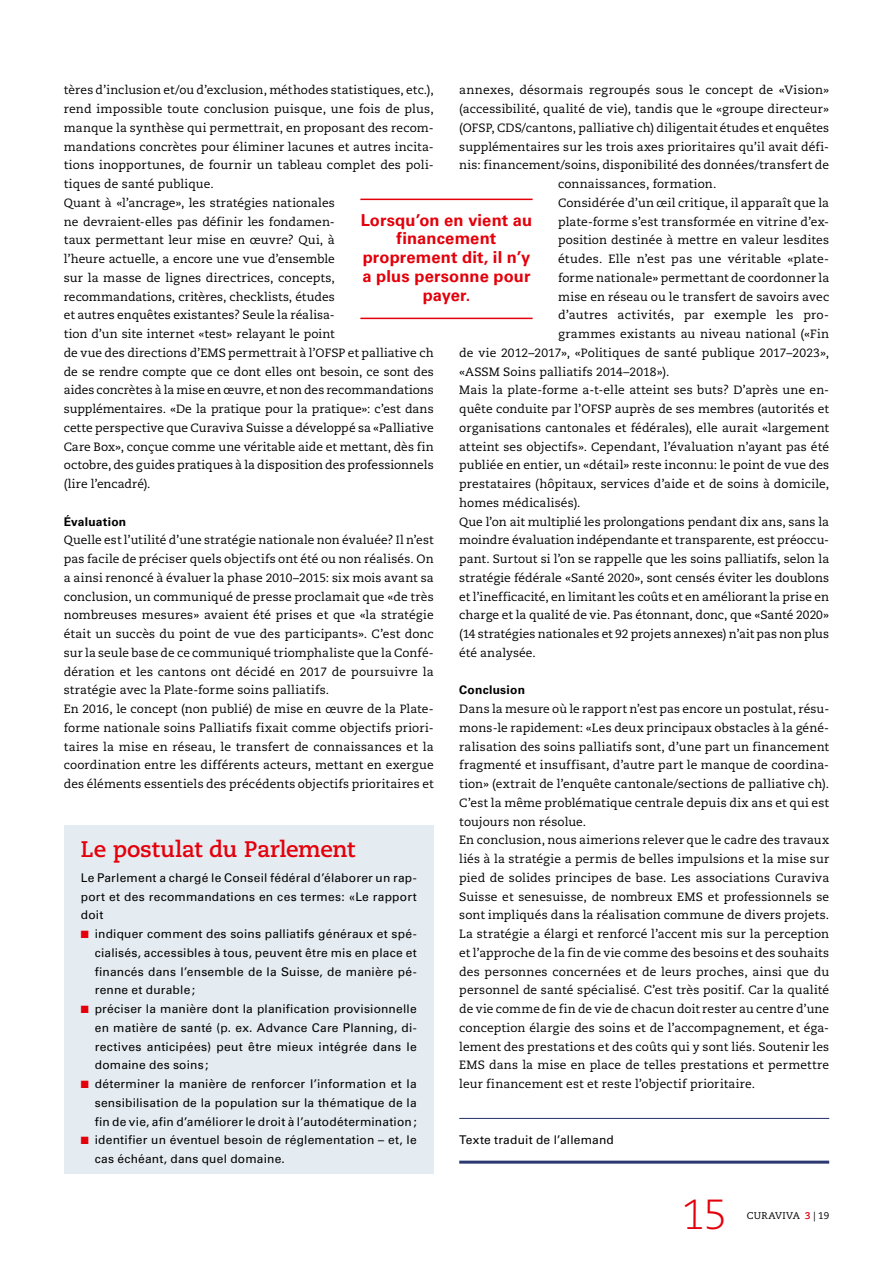
<style>
.page{position:relative;width:893px;height:1263px;background:#fff}
.page>*{position:absolute;margin:0;border:0;box-sizing:border-box;transform-origin:0 0}
.t1{font:300 42px "Caecilia LT Std";color:#e3000b}
.t2{font:700 22.5px "Caecilia LT Std";letter-spacing:-.015em;color:#e3000b}
.t3{font:700 16.5px/18.8px "Univers LT Std";letter-spacing:.01em;color:#e3000b;text-align:center}
.t4{font:12px/18.8px "Caecilia LT Std";letter-spacing:.01em;color:#000}
.t5{font:12px/18.8px "Univers LT Std";letter-spacing:.02em;color:#000;text-align:justify}
.t6{font:700 12px "Univers LT Std";letter-spacing:.02em;color:#000}
.t7{font:9.75px "Caecilia LT Std";letter-spacing:.035em;color:#000}
.s1{color:#e3000b}
.s2{font-weight:700;color:#e3000b}
</style>
<div class="page">
<div style="left:64px;top:826px;width:370px;height:348px;background:#e5ecf1"></div>
<hr style="left:459px;top:1118px;width:370px;height:1px;background:#2b3971">
<hr style="left:459px;top:1160px;width:370px;height:3px;background:#2b3971">
<hr style="left:360px;top:199px;width:173px;height:1px;background:#e3000b">
<hr style="left:360px;top:318px;width:173px;height:1px;background:#e3000b">
<p class="t4" style="left:64px;top:81px;width:371px">tères d’inclusion et/ou d’exclusion, méthodes statistiques, etc.), rend impossible toute conclusion puisque, une fois de plus, manque la synthèse qui permettrait, en proposant des recom&shy;mandations concrètes pour éliminer lacunes et autres incita&shy;tions inopportunes, de fournir un tableau complet des poli&shy;tiques de santé publique.<br>Quant à «l’ancrage», les stratégies nationales<br>ne devraient-elles pas définir les fondamen-<br>taux permettant leur mise en œuvre? Qui, à<br>l’heure actuelle, a encore une vue d’ensemble<br>sur la masse de lignes directrices, concepts, recommandations, critères, checklists, études<br>et autres enquêtes existantes? Seule la réalisa-<br>tion d’un site internet «test» relayant le point<br>de vue des directions d’EMS permettrait à l’OFSP et palliative ch de se rendre compte que ce dont elles ont besoin, ce sont des aides concrètes à la mise en œuvre, et non des recommandations supplémentaires. «De la pratique pour la pratique»: c’est dans cette perspective que Curaviva Suisse a développé sa «Palliative Care Box», conçue comme une véritable aide et mettant, dès fin octobre, des guides pratiques à la disposition des professionnels (lire l’encadré).</p>
<p class="t6" style="left:64px;top:514px;width:64px">Évaluation</p>
<p class="t4" style="left:64px;top:531px;width:371px">Quelle est l’utilité d’une stratégie nationale non évaluée? Il n’est pas facile de préciser quels objectifs ont été ou non réalisés. On a ainsi renoncé à évaluer la phase 2010–2015: six mois avant sa conclusion, un communiqué de presse proclamait que «de très nombreuses mesures» avaient été prises et que «la stratégie était un succès du point de vue des participants». C’est donc sur la seule base de ce communiqué triomphaliste que la Confé&shy;dération et les cantons ont décidé en 2017 de poursuivre la stratégie avec la Plate-forme soins palliatifs.<br>En 2016, le concept (non publié) de mise en œuvre de la Plate&shy;forme nationale soins Palliatifs fixait comme objectifs priori&shy;taires la mise en réseau, le transfert de connaissances et la coordination entre les différents acteurs, mettant en exergue des éléments essentiels des précédents objectifs prioritaires et</p>
<p class="t4" style="left:459px;top:81px;width:371px">annexes, désormais regroupés sous le concept de «Vision»</p>
<p class="t4" style="left:459px;top:100px;width:371px">(accessibilité, qualité de vie), tandis que le «groupe directeur»</p>
<p class="t4" style="left:459px;top:119px;width:371px">(OFSP, CDS/cantons, palliative ch) diligentait études et enquêtes</p>
<p class="t4" style="left:459px;top:137px;width:371px">supplémentaires sur les trois axes prioritaires qu’il avait défi-</p>
<p class="t4" style="left:459px;top:156px;width:371px">nis: financement/soins, disponibilité des données/transfert de</p>
<p class="t4" style="left:558px;top:175px;width:160px">connaissances, formation.</p>
<p class="t4" style="left:558px;top:194px;width:273px">Considérée d’un œil critique, il apparaît que la</p>
<p class="t4" style="left:558px;top:212px;width:273px">plate-forme s’est transformée en vitrine d’ex-</p>
<p class="t4" style="left:558px;top:231px;width:273px">position destinée à mettre en valeur lesdites</p>
<p class="t4" style="left:558px;top:250px;width:273px">études. Elle n’est pas une véritable «plate-</p>
<p class="t4" style="left:558px;top:269px;width:273px">forme nationale» permettant de coordonner la</p>
<p class="t4" style="left:558px;top:287px;width:273px">mise en réseau ou le transfert de savoirs avec</p>
<p class="t4" style="left:558px;top:306px;width:273px">d’autres activités, par exemple les pro-</p>
<p class="t4" style="left:558px;top:325px;width:273px">grammes existants au niveau national («Fin</p>
<p class="t4" style="left:459px;top:344px;width:371px">de vie 2012–2017», «Politiques de santé publique 2017–2023»,</p>
<p class="t4" style="left:459px;top:362px;width:212px">«ASSM Soins palliatifs 2014–2018»).</p>
<p class="t4" style="left:459px;top:381px;width:371px">Mais la plate-forme a-t-elle atteint ses buts? D’après une en-</p>
<p class="t4" style="left:459px;top:400px;width:371px">quête conduite par l’OFSP auprès de ses membres (autorités et</p>
<p class="t4" style="left:459px;top:419px;width:371px">organisations cantonales et fédérales), elle aurait «largement</p>
<p class="t4" style="left:459px;top:437px;width:371px">atteint ses objectifs». Cependant, l’évaluation n’ayant pas été</p>
<p class="t4" style="left:459px;top:456px;width:371px">publiée en entier, un «détail» reste inconnu: le point de vue des</p>
<p class="t4" style="left:459px;top:475px;width:371px">prestataires (hôpitaux, services d’aide et de soins à domicile,</p>
<p class="t4" style="left:459px;top:493px;width:123px">homes médicalisés).</p>
<p class="t4" style="left:459px;top:512px;width:371px">Que l’on ait multiplié les prolongations pendant dix ans, sans la</p>
<p class="t4" style="left:459px;top:531px;width:371px">moindre évaluation indépendante et transparente, est préoccu-</p>
<p class="t4" style="left:459px;top:550px;width:371px">pant. Surtout si l’on se rappelle que les soins palliatifs, selon la</p>
<p class="t4" style="left:459px;top:568px;width:371px">stratégie fédérale «Santé 2020», sont censés éviter les doublons</p>
<p class="t4" style="left:459px;top:587px;width:371px">et l’inefficacité, en limitant les coûts et en améliorant la prise en</p>
<p class="t4" style="left:459px;top:606px;width:371px">charge et la qualité de vie. Pas étonnant, donc, que «Santé 2020»</p>
<p class="t4" style="left:459px;top:625px;width:371px">(14 stratégies nationales et 92 projets annexes) n’ait pas non plus</p>
<p class="t4" style="left:459px;top:643px;width:78px">été analysée.</p>
<p class="t6" style="left:459px;top:683px;width:67px">Conclusion</p>
<p class="t4" style="left:459px;top:700px;width:371px">Dans la mesure où le rapport n’est pas encore un postulat, résu&shy;mons-le rapidement: «Les deux principaux obstacles à la géné&shy;ralisation des soins palliatifs sont, d’une part un financement fragmenté et insuffisant, d’autre part le manque de coordina&shy;tion» (extrait de l’enquête cantonale/sections de palliative ch).<br>C’est la même problématique centrale depuis dix ans et qui est toujours non résolue.<br>En conclusion, nous aimerions relever que le cadre des travaux liés à la stratégie a permis de belles impulsions et la mise sur pied de solides principes de base. Les associations Curaviva Suisse et senesuisse, de nombreux EMS et professionnels se sont impliqués dans la réalisation commune de divers projets.<br>La stratégie a élargi et renforcé l’accent mis sur la perception et l’approche de la fin de vie comme des besoins et des souhaits des personnes concernées et de leurs proches, ainsi que du personnel de santé spécialisé. C’est très positif. Car la qualité de vie comme de fin de vie de chacun doit rester au centre d’une conception élargie des soins et de l’accompagnement, et éga&shy;lement des prestations et des coûts qui y sont liés. Soutenir les EMS dans la mise en place de telles prestations et permettre leur financement est et reste l’objectif prioritaire.</p>
<h3 class="t3" style="left:361px;top:211px;width:173px">Lorsqu’on en vient au financement proprement dit, il n’y a plus personne pour payer.</h3>
<h2 class="t2" style="left:81px;top:836px;width:276px">Le postulat du Parlement</h2>
<p class="t5" style="left:81px;top:868px;width:337px">Le Parlement a chargé le Conseil fédéral d’élaborer un rap&shy;port et des recommandations en ces termes: «Le rapport doit</p>
<p class="t5" style="left:95px;top:925px;width:323px;text-indent:-14px"><span class="s1">■</span> indiquer comment des soins palliatifs généraux et spé&shy;cialisés, accessibles à tous, peuvent être mis en place et financés dans l’ensemble de la Suisse, de manière pé&shy;renne et durable;</p>
<p class="t5" style="left:95px;top:1000px;width:323px;text-indent:-14px"><span class="s1">■</span> préciser la manière dont la planification provisionnelle en matière de santé (p. ex. Advance Care Planning, di&shy;rectives anticipées) peut être mieux intégrée dans le domaine des soins;</p>
<p class="t5" style="left:95px;top:1075px;width:323px;text-indent:-14px"><span class="s1">■</span> déterminer la manière de renforcer l’information et la sensibilisation de la population sur la thématique de la fin de vie, afin d’améliorer le droit à l’autodétermination;</p>
<p class="t5" style="left:95px;top:1131px;width:323px;text-indent:-14px"><span class="s1">■</span> identifier un éventuel besoin de réglementation – et, le cas échéant, dans quel domaine.</p>
<p class="t5" style="left:459px;top:1131px;width:156px">Texte traduit de l’allemand</p>
<h1 class="t1" style="left:681px;top:1191px;width:47px">15</h1>
<p class="t7" style="left:747px;top:1210px;width:84px">CURAVIVA <span class="s2">3</span> | 19</p>
</div>
